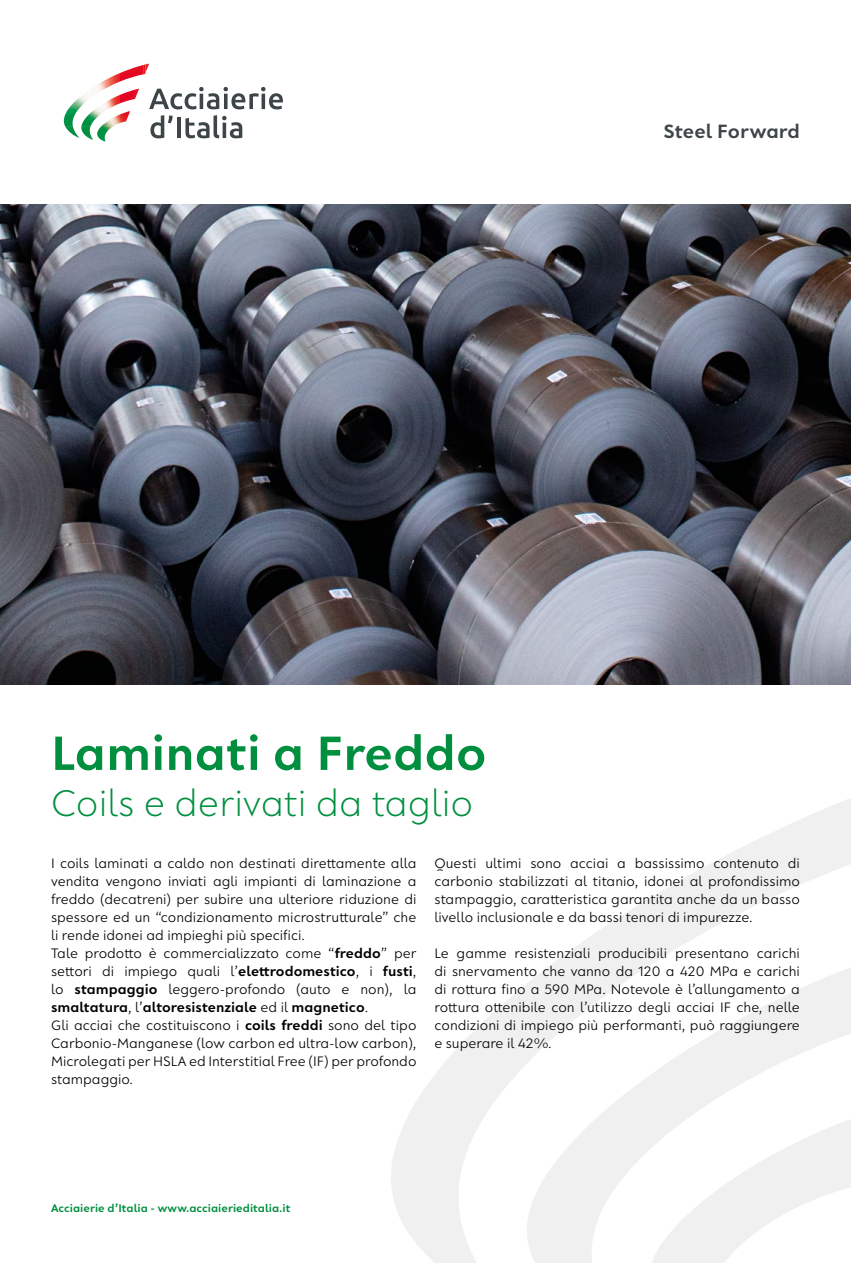
<style>
.page{position:relative;width:851px;height:1263px;background:#fff}
.page>*{position:absolute;margin:0;border:0;box-sizing:border-box;transform-origin:0 0}
.t1{font:600 52.5px "Larryline";color:#008f3f}
.t2{font:300 40.5px "Larryline";color:#008f3f}
.t3{font:600 21px "Larryline";color:#3d4548}
.t4{font:15px/18px "Larryline";color:#000;text-align:justify}
.t5{font:600 12px "Larryline";color:#008f3f}
.s1{font-weight:600}
</style>
<div class="page">
<svg style="left:391px;top:799px;width:459px;height:464px"></svg>
<img style="left:0;top:204px;width:850px;height:481px">
<svg style="left:149px;top:87px;width:134px;height:22px"></svg>
<svg style="left:150px;top:115px;width:22px;height:23px"></svg>
<hr style="left:177px;top:118px;width:4px;height:20px;background:#3d4548">
<svg style="left:185px;top:115px;width:57px;height:23px"></svg>
<svg style="left:143px;top:64px;width:6px;height:10px"></svg>
<img style="left:120px;top:65px;width:24px;height:38px">
<img style="left:110px;top:111px;width:20px;height:18px">
<img style="left:81px;top:127px;width:29px;height:15px">
<img style="left:64px;top:78px;width:45px;height:49px">
<h3 class="t3" style="left:663px;top:119px;width:138px">Steel Forward</h3>
<h1 class="t1" style="left:51px;top:722px;width:437px">Laminati a Freddo</h1>
<h2 class="t2" style="left:51px;top:780px;width:423px">Coils e derivati da taglio</h2>
<p class="t4" style="left:51px;top:854px;width:367px;text-align:left">I coils laminati a caldo non destinati direttamente alla vendita vengono inviati agli impianti di laminazione a freddo (decatreni) per subire una ulteriore riduzione di spessore ed un “condizionamento microstrutturale” che li rende idonei ad impieghi più specifici.<br>Tale prodotto è commercializzato come “<span class="s1">freddo</span>” per settori di impiego quali l’<span class="s1">elettrodomestico</span>, i <span class="s1">fusti</span>, lo <span class="s1">stampaggio</span> leggero-profondo (auto e non), la <span class="s1">smaltatura</span>, l’<span class="s1">altoresistenziale</span> ed il <span class="s1">magnetico</span>.<br>Gli acciai che costituiscono i <span class="s1">coils freddi</span> sono del tipo Carbonio-Manganese (low carbon ed ultra-low carbon), Microlegati per HSLA ed Interstitial Free (IF) per profondo stampaggio.</p>
<p class="t4" style="left:434px;top:854px;width:367px">Questi ultimi sono acciai a bassissimo contenuto di carbonio stabilizzati al titanio, idonei al profondissimo stampaggio, caratteristica garantita anche da un basso livello inclusionale e da bassi tenori di impurezze.</p>
<p class="t4" style="left:434px;top:944px;width:367px">Le gamme resistenziali producibili presentano carichi di snervamento che vanno da 120 a 420 MPa e carichi di rottura fino a 590 MPa. Notevole è l’allungamento a rottura ottenibile con l’utilizzo degli acciai IF che, nelle condizioni di impiego più performanti, può raggiungere e superare il 42%.</p>
<p class="t5" style="left:51px;top:1201px;width:241px">Acciaierie d’Italia - www.acciaierieditalia.it</p>
</div>
